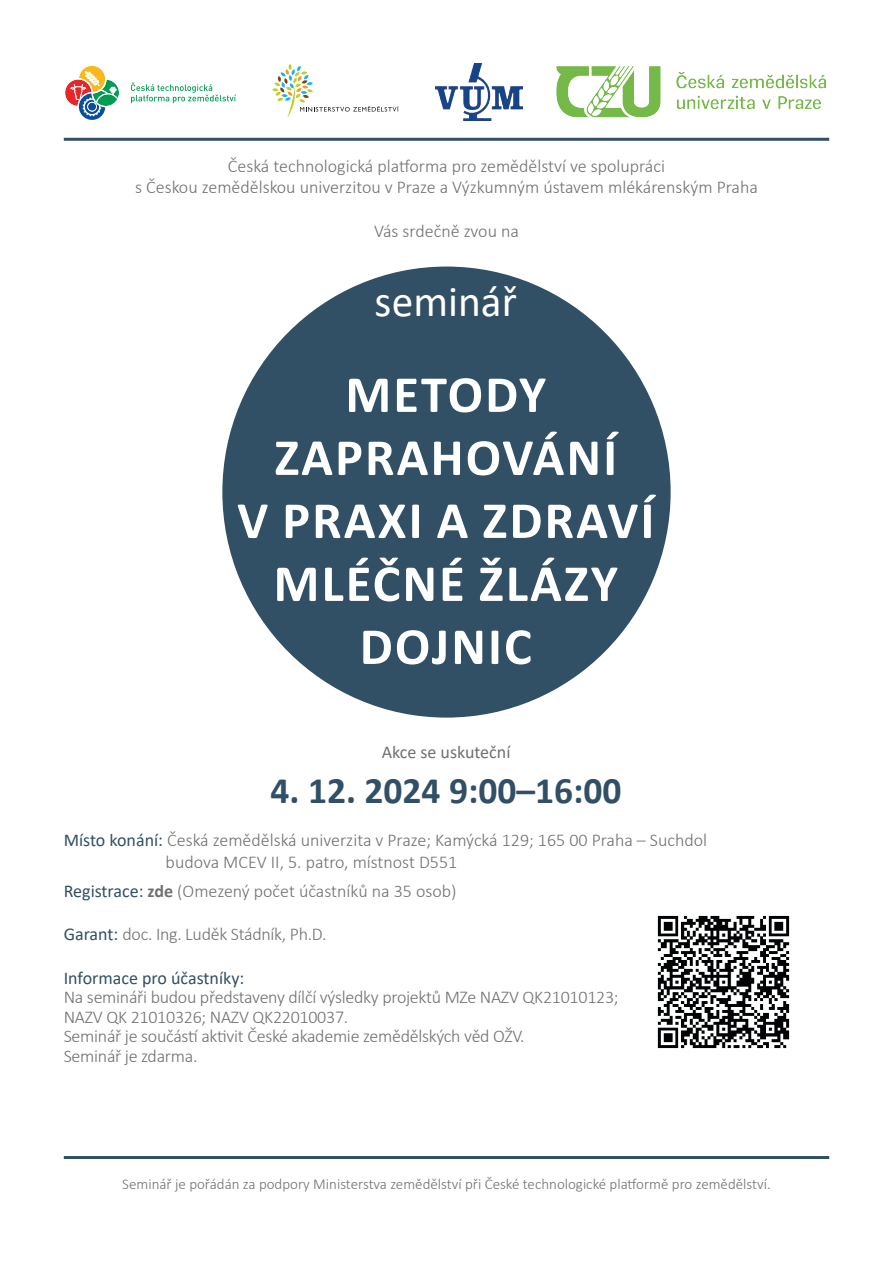
<style>
.page{position:relative;width:893px;height:1263px;background:#fff}
.page>*{position:absolute;margin:0;border:0;box-sizing:border-box;transform-origin:0 0}
.t1{font:700 52.5px/63px "Calibri";letter-spacing:.04em;color:#fff;text-align:center}
.t2{font:43.5px "Calibri";color:#fff}
.t3{font:700 37.5px "Calibri";color:#315065}
.t4{font:300 18px/19.5px "Calibri";letter-spacing:-.015em;color:#6e7072}
.t5{font:18px "Calibri";color:#315065}
.t6{font:18px "Calibri";color:#6e7072}
.t7{font:300 15px "Calibri";color:#6e7072}
.s1{font-weight:400;color:#315065}
.s2{font-weight:700}
</style>
<div class="page">
<div style="left:222px;top:267px;width:449px;height:451px;background:#315065;border-radius:50%"></div>
<hr style="left:64px;top:1156px;width:765px;height:3px;background:#315065">
<hr style="left:64px;top:138px;width:765px;height:3px;background:#315065">
<svg style="left:131px;top:82px;width:105px;height:21px"></svg>
<svg style="left:65px;top:66px;width:54px;height:54px"></svg>
<svg style="left:272px;top:64px;width:127px;height:54px"></svg>
<img style="left:657px;top:915px;width:133px;height:134px">
<img style="left:556px;top:66px;width:270px;height:52px">
<img style="left:435px;top:64px;width:87px;height:56px">
<p class="t4" style="left:135px;top:156px;width:624px;line-height:21px;text-align:center">Česká technologická platforma pro zemědělství ve spolupráci<br>s Českou zemědělskou univerzitou v Praze a Výzkumným ústavem mlékárenským Praha</p>
<p class="t4" style="left:374px;top:221px;width:146px">Vás srdečně zvou na</p>
<h2 class="t2" style="left:375px;top:272px;width:144px">seminář</h2>
<h1 class="t1" style="left:237px;top:362px;width:419px">METODY<br>ZAPRAHOVÁNÍ<br>V PRAXI A ZDRAVÍ<br>MLÉČNÉ ŽLÁZY<br>DOJNIC</h1>
<p class="t6" style="left:382px;top:739px;width:130px">Akce se uskuteční</p>
<h3 class="t3" style="left:271px;top:764px;width:352px">4. 12. 2024 9:00–16:00</h3>
<p class="t4" style="left:166px;top:829px;width:543px;line-height:21.6px;text-indent:-102px"><span class="s1">Místo konání:</span> Česká zemědělská univerzita v Praze; Kamýcká 129; 165 00 Praha – Suchdol budova MCEV II, 5. patro, místnost D551</p>
<p class="t4" style="left:64px;top:881px;width:394px"><span class="s1">Registrace:</span> <span class="s2">ZDE</span> (Omezený počet účastníků na 35 osob)</p>
<p class="t4" style="left:64px;top:924px;width:264px"><span class="s1">Garant:</span> doc. Ing. Luděk Stádník, Ph.D.</p>
<p class="t5" style="left:64px;top:965px;width:182px">Informace pro účastníky:</p>
<p class="t4" style="left:64px;top:987px;width:556px">Na semináři budou představeny dílčí výsledky projektů MZe NAZV QK21010123; NAZV QK 21010326; NAZV QK22010037.<br>Seminář je součástí aktivit České akademie zemědělských věd OŽV.<br>Seminář je zdarma.</p>
<p class="t7" style="left:122px;top:1175px;width:650px">Seminář je pořádán za podpory Ministerstva zemědělství při České technologické platformě pro zemědělství.</p>
</div>
